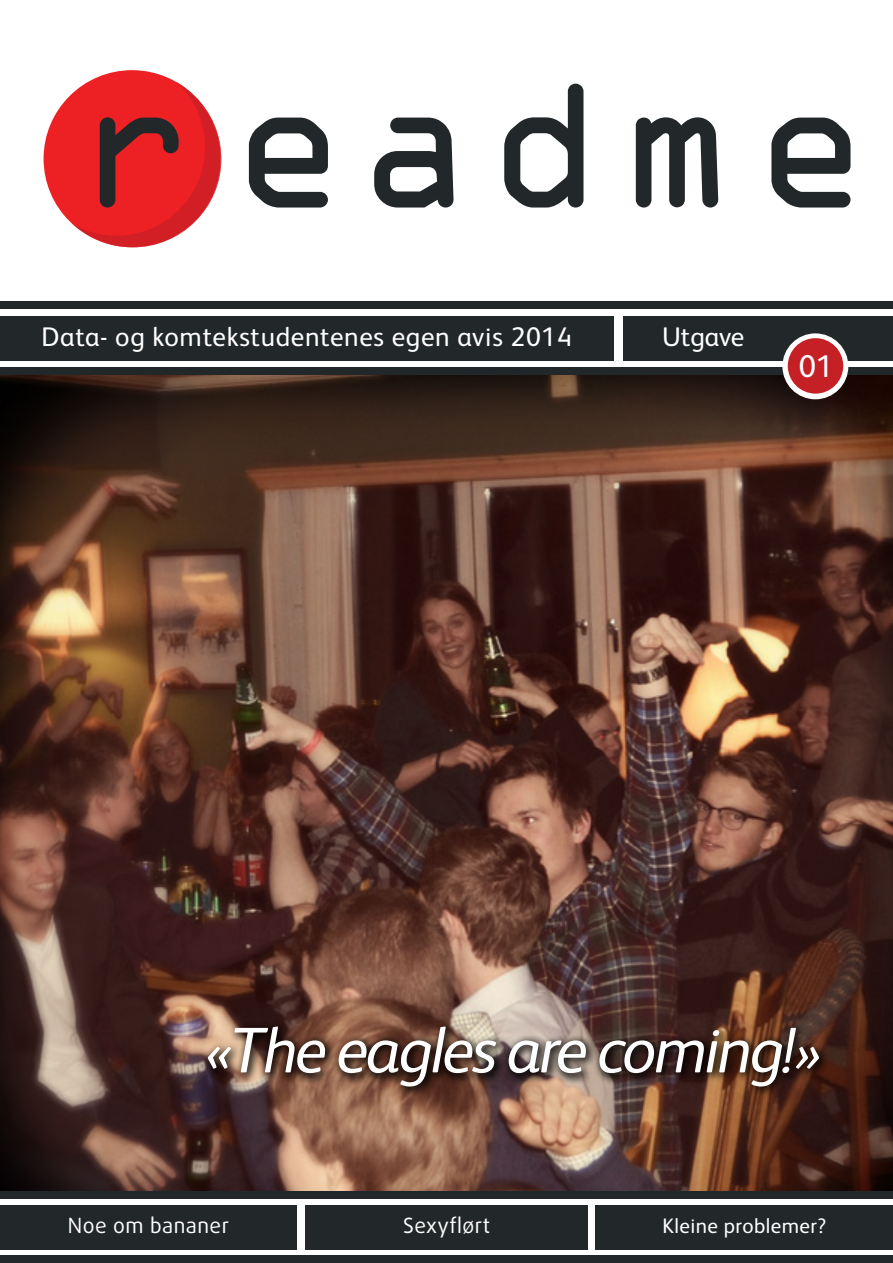
<style>
.page{position:relative;width:893px;height:1263px;background:#fff}
.page>*{position:absolute;margin:0;border:0;box-sizing:border-box;transform-origin:0 0}
.t1{font:italic 64.5px "FS Albert";letter-spacing:-.04em;color:#fff}
.t2{font:31.5px "FS Albert";color:#fff}
.t3{font:27px "FS Albert";letter-spacing:.025em;color:#fff}
.t4{font:21px "Daxline Pro";letter-spacing:.02em;color:#fff}
.t5{font:21px "FS Albert";letter-spacing:.02em;color:#fff}
</style>
<div class="page">
<img style="left:0;top:374px;width:893px;height:817px">
<div style="left:201px;top:1022px;width:628px;height:75px;background:#000;opacity:.75"></div>
<svg style="left:0;top:1198px;width:893px;height:52px"></svg>
<div style="left:0;top:1255px;width:893px;height:8px;background:#222729"></div>
<div style="left:0;top:1191px;width:893px;height:7px;background:#222729"></div>
<div style="left:0;top:1204px;width:893px;height:45px;background:#222729"></div>
<div style="left:297px;top:1203px;width:8px;height:47px;background:#fff"></div>
<div style="left:588px;top:1203px;width:8px;height:47px;background:#fff"></div>
<div style="left:0;top:367px;width:893px;height:7px;background:#222729"></div>
<div style="left:0;top:316px;width:893px;height:45px;background:#222729"></div>
<svg style="left:782px;top:333px;width:66px;height:66px"></svg>
<div style="left:0;top:302px;width:893px;height:7px;background:#222729"></div>
<div style="left:614px;top:314px;width:8px;height:48px;background:#fff"></div>
<div style="left:788px;top:338px;width:55px;height:56px;background:#c52026;border-radius:50%"></div>
<div style="left:44px;top:70px;width:177px;height:177px;background:#ed2124;border-radius:50%"></div>
<svg style="left:74px;top:81px;width:147px;height:166px"></svg>
<svg style="left:249px;top:118px;width:79px;height:90px"></svg>
<svg style="left:374px;top:118px;width:79px;height:90px"></svg>
<svg style="left:504px;top:84px;width:79px;height:124px"></svg>
<svg style="left:636px;top:117px;width:82px;height:91px"></svg>
<svg style="left:771px;top:118px;width:79px;height:90px"></svg>
<p class="t3" style="left:41px;top:319px;width:532px">Data- og komtekstudentenes egen avis 2014</p>
<p class="t3" style="left:662px;top:319px;width:84px">Utgave</p>
<p class="t2" style="left:799px;top:345px;width:36px">01</p>
<h1 class="t1" style="left:204px;top:1006px;width:621px">«The eagles are coming!»</h1>
<p class="t4" style="left:68px;top:1211px;width:163px">Noe om bananer</p>
<p class="t4" style="left:403px;top:1211px;width:88px">Sexyflørt</p>
<p class="t5" style="left:663px;top:1212px;width:165px">Kleine problemer?</p>
</div>
